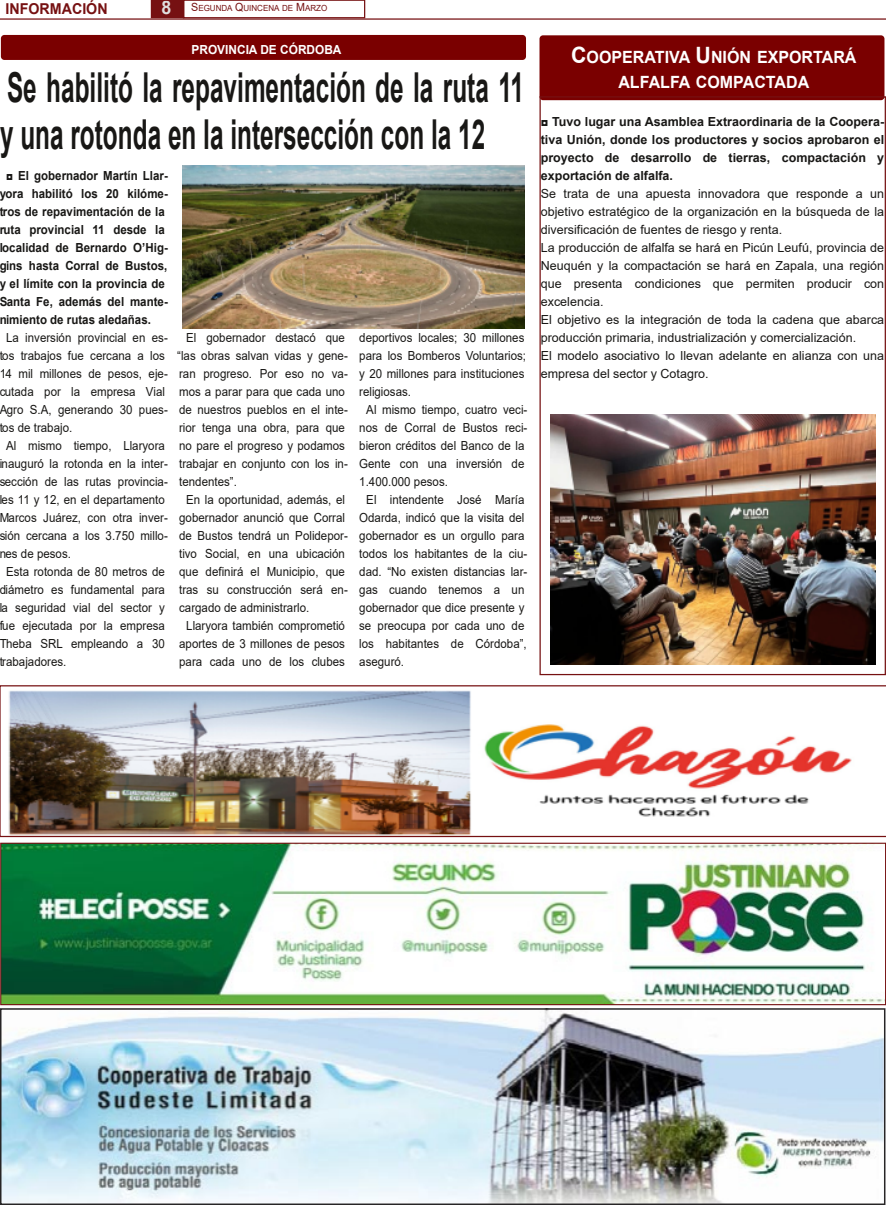
<style>
.page{position:relative;width:886px;height:1205px;background:#fff}
.page>*{position:absolute;margin:0;border:0;box-sizing:border-box;transform-origin:0 0}
.t1{font:700 41.25px/47.5px "Arial";color:#181715;scale:.59 1}
.t2{font:700 16.88px/25px "Arial";color:#fff;text-align:center;scale:.95 1}
.t3{font:700 15px "Arial";color:#761112;scale:.95 1}
.t4{font:12.5px/18px "Arial";letter-spacing:.005em;color:#181715;scale:.92 1}
.t5{font:12.5px/18px "Arial";letter-spacing:.005em;color:#181715}
.t6{font:700 12.5px/18px "Arial";color:#181715;scale:.92 1}
.t7{font:700 12.5px/18px "Arial";color:#181715;text-align:justify}
.t8{font:700 12.5px "Arial";color:#fff;scale:.95 1}
.t9{font:8.5px "Arial";color:#761112;scale:.95 1}
.s1{font-weight:700;font-size:18.75px;color:#dfdfdf}
.s2{font-size:11.25px}
.s3{font-size:22.5px}
</style>
<div class="page">
<img style="left:2px;top:845px;width:882px;height:158px">
<div style="left:0;top:843px;width:886px;height:162px;border:1px solid #761112"></div>
<img style="left:3px;top:1011px;width:879px;height:191px">
<div style="left:0;top:1008px;width:885px;height:197px;border:2px solid #272526"></div>
<div style="left:1px;top:35px;width:525px;height:25px;background:#7a0000;border-radius:4px"></div>
<div style="left:151px;top:0;width:33px;height:18px;background:#761112"></div>
<hr style="left:0;top:18px;width:886px;height:2px;background:#761112">
<div style="left:183px;top:0;width:182px;height:18px;border:1px solid #761112"></div>
<img style="left:0;top:685px;width:886px;height:152px">
<div style="left:539px;top:35px;width:345px;height:65px;background:#7a0000;border-radius:4px"></div>
<img style="left:550px;top:414px;width:325px;height:250px">
<img style="left:182px;top:165px;width:343px;height:163px">
<p class="t3" style="left:6px;top:0;width:109px">INFORMACIÓN</p>
<p class="t9" style="left:162px;top:3px;width:176px"><span class="s1">8</span> <span class="s2">S</span>EGUNDA <span class="s2">Q</span>UINCENA DE <span class="s2">M</span>ARZO</p>
<p class="t8" style="left:191px;top:43px;width:159px">PROVINCIA DE CÓRDOBA</p>
<h1 class="t1" style="left:0;top:63px;width:890px">Se habilitó la repavimentación de la ruta 11 y una rotonda en la intersección con la 12</h1>
<p class="t6" style="left:-1px;top:167px;width:185px;text-indent:7px">◘ El gobernador Martín Llar&shy;yora habilitó los 20 kilóme&shy;tros de repavimentación de la ruta provincial 11 desde la localidad de Bernardo O’Hig&shy;gins hasta Corral de Bustos, y el límite con la provincia de<br>Santa Fe, además del mante&shy;nimiento de rutas aledañas.</p>
<p class="t4" style="left:6px;top:329px;width:177px">La inversión provincial en es-</p>
<p class="t4" style="left:-1px;top:347px;width:182px">tos trabajos fue cercana a los</p>
<p class="t4" style="left:-1px;top:365px;width:185px">14 mil millones de pesos, eje-</p>
<p class="t4" style="left:-1px;top:383px;width:182px">cutada por la empresa Vial</p>
<p class="t4" style="left:-1px;top:401px;width:185px">Agro S.A, generando 30 pues-</p>
<p class="t4" style="left:-1px;top:419px;width:81px">tos de trabajo.</p>
<p class="t4" style="left:6px;top:437px;width:174px">Al mismo tiempo, Llaryora</p>
<p class="t4" style="left:-1px;top:455px;width:185px">inauguró la rotonda en la inter-</p>
<p class="t4" style="left:-1px;top:473px;width:185px">sección de las rutas provincia-</p>
<p class="t4" style="left:-1px;top:491px;width:182px">les 11 y 12, en el departamento</p>
<p class="t4" style="left:-1px;top:509px;width:185px">Marcos Juárez, con otra inver-</p>
<p class="t4" style="left:-1px;top:527px;width:185px">sión cercana a los 3.750 millo-</p>
<p class="t4" style="left:-1px;top:545px;width:80px">nes de pesos.</p>
<p class="t4" style="left:6px;top:563px;width:174px">Esta rotonda de 80 metros de</p>
<p class="t4" style="left:-1px;top:581px;width:182px">diámetro es fundamental para</p>
<p class="t4" style="left:-1px;top:599px;width:182px">la seguridad vial del sector y</p>
<p class="t4" style="left:-1px;top:617px;width:182px">fue ejecutada por la empresa</p>
<p class="t4" style="left:-1px;top:635px;width:182px">Theba SRL empleando a 30</p>
<p class="t4" style="left:-1px;top:653px;width:75px">trabajadores.</p>
<p class="t4" style="left:177px;top:329px;width:187px;text-indent:9px">El gobernador destacó que “las obras salvan vidas y gene&shy;ran progreso. Por eso no va&shy;mos a parar para que cada uno de nuestros pueblos en el inte&shy;rior tenga una obra, para que no pare el progreso y podamos trabajar en conjunto con los in&shy;tendentes”.</p>
<p class="t4" style="left:186px;top:491px;width:174px">En la oportunidad, además, el</p>
<p class="t4" style="left:179px;top:509px;width:182px">gobernador anunció que Corral</p>
<p class="t4" style="left:179px;top:527px;width:185px">de Bustos tendrá un Polidepor-</p>
<p class="t4" style="left:179px;top:545px;width:182px">tivo Social, en una ubicación</p>
<p class="t4" style="left:179px;top:563px;width:182px">que definirá el Municipio, que</p>
<p class="t4" style="left:179px;top:581px;width:185px">tras su construcción será en-</p>
<p class="t4" style="left:179px;top:599px;width:143px">cargado de administrarlo.</p>
<p class="t4" style="left:186px;top:617px;width:174px">Llaryora también comprometió</p>
<p class="t4" style="left:179px;top:635px;width:182px">aportes de 3 millones de pesos</p>
<p class="t4" style="left:179px;top:653px;width:182px">para cada uno de los clubes</p>
<p class="t4" style="left:359px;top:329px;width:181px">deportivos locales; 30 millones</p>
<p class="t4" style="left:359px;top:347px;width:183px">para los Bomberos Voluntarios;</p>
<p class="t4" style="left:359px;top:365px;width:181px">y 20 millones para instituciones</p>
<p class="t4" style="left:359px;top:383px;width:58px">religiosas.</p>
<p class="t4" style="left:366px;top:401px;width:177px">Al mismo tiempo, cuatro veci-</p>
<p class="t4" style="left:359px;top:419px;width:184px">nos de Corral de Bustos reci-</p>
<p class="t4" style="left:359px;top:437px;width:181px">bieron créditos del Banco de la</p>
<p class="t4" style="left:359px;top:455px;width:181px">Gente con una inversión de</p>
<p class="t4" style="left:359px;top:473px;width:98px">1.400.000 pesos.</p>
<p class="t4" style="left:366px;top:491px;width:173px">El intendente José María</p>
<p class="t4" style="left:359px;top:509px;width:181px">Odarda, indicó que la visita del</p>
<p class="t4" style="left:359px;top:527px;width:181px">gobernador es un orgullo para</p>
<p class="t4" style="left:359px;top:545px;width:184px">todos los habitantes de la ciu-</p>
<p class="t4" style="left:359px;top:563px;width:184px">dad. “No existen distancias lar-</p>
<p class="t4" style="left:359px;top:581px;width:181px">gas cuando tenemos a un</p>
<p class="t4" style="left:359px;top:599px;width:181px">gobernador que dice presente y</p>
<p class="t4" style="left:359px;top:617px;width:181px">se preocupa por cada uno de</p>
<p class="t4" style="left:359px;top:635px;width:184px">los habitantes de Córdoba”,</p>
<p class="t4" style="left:359px;top:653px;width:50px">aseguró.</p>
<h2 class="t2" style="left:571px;top:45px;width:302px"><span class="s3">C</span>OOPERATIVA <span class="s3">U</span>NIÓN EXPORTARÁ<br>ALFALFA COMPACTADA</h2>
<p class="t7" style="left:541px;top:113px;width:345px">◘ Tuvo lugar una Asamblea Extraordinaria de la Coopera&shy;tiva Unión, donde los productores y socios aprobaron el proyecto de desarrollo de tierras, compactación y exportación de alfalfa.</p>
<p class="t5" style="left:541px;top:185px;width:345px">Se trata de una apuesta innovadora que responde a un objetivo estratégico de la organización en la búsqueda de la diversificación de fuentes de riesgo y renta.<br>La producción de alfalfa se hará en Picún Leufú, provincia de Neuquén y la compactación se hará en Zapala, una región que presenta condiciones que permiten producir con excelencia.<br>El objetivo es la integración de toda la cadena que abarca producción primaria, industrialización y comercialización.<br>El modelo asociativo lo llevan adelante en alianza con una empresa del sector y Cotagro.</p>
</div>
